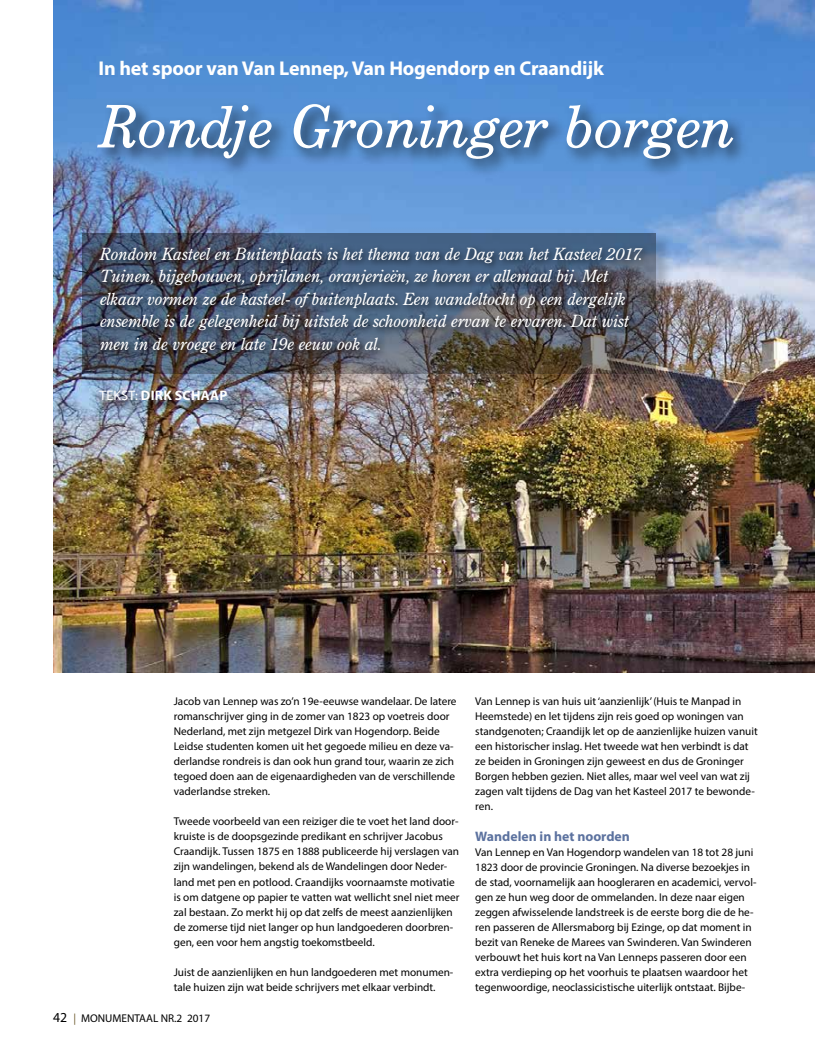
<style>
.page{position:relative;width:815px;height:1053px;background:#fff}
.page>*{position:absolute;margin:0;border:0;box-sizing:border-box;transform-origin:0 0}
.t1{font:italic 60px "Century ATF Schoolbook BQ";letter-spacing:-.01em;color:#fff}
.t2{font:700 20px "Myriad Pro";letter-spacing:-.01em;color:#fff}
.t3{font:italic 17.5px/22.5px "Century ATF Old Style BQ";color:#fff}
.t4{font:700 13.75px "Myriad Pro";color:#5c729f}
.t5{font:700 13.75px "Myriad Pro";letter-spacing:.02em;color:#fff}
.t6{font:11.25px/15px "Myriad Pro";color:#000}
.s1{font-weight:400}
.s2{font-size:13.75px}
.s3{color:#6e5a2e}
</style>
<div class="page">
<img style="left:53px;top:0;width:762px;height:672px">
<div style="left:94px;top:100px;width:657px;height:78px;background:#000;opacity:.75"></div>
<div style="left:85px;top:235px;width:587px;height:154px;background:#000;opacity:.44"></div>
<img style="left:83px;top:233px;width:573px;height:140px">
<div style="left:96px;top:243px;width:555px;height:119px;background:#000;opacity:.75"></div>
<div style="left:102px;top:392px;width:140px;height:23px;background:#000;opacity:.75"></div>
<h2 class="t2" style="left:98px;top:55px;width:507px">In het spoor van Van Lennep, Van Hogendorp en Craandijk</h2>
<h1 class="t1" style="left:97px;top:92px;width:637px">Rondje Groninger borgen</h1>
<p class="t3" style="left:99px;top:243px;width:544px">Rondom Kasteel en Buitenplaats is het thema van de Dag van het Kasteel 2017.<br>Tuinen, bijgebouwen, oprijlanen, oranjerieën, ze horen er allemaal bij. Met elkaar vormen ze de kasteel- of buitenplaats. Een wandeltocht op een dergelijk ensemble is de gelegenheid bij uitstek de schoonheid ervan te ervaren. Dat wist men in de vroege en late 19e eeuw ook al.</p>
<p class="t5" style="left:100px;top:386px;width:129px"><span class="s1">TEKST:</span> DIRK SCHAAP</p>
<p class="t6" style="left:174px;top:694px;width:284px">Jacob van Lennep was zo’n 19e-eeuwse wandelaar. De latere romanschrijver ging in de zomer van 1823 op voetreis door Nederland, met zijn metgezel Dirk van Hogendorp. Beide Leidse studenten komen uit het gegoede milieu en deze va&shy;derlandse rondreis is dan ook hun grand tour, waarin ze zich tegoed doen aan de eigenaardigheden van de verschillende vaderlandse streken.</p>
<p class="t6" style="left:174px;top:814px;width:287px">Tweede voorbeeld van een reiziger die te voet het land door&shy;kruiste is de doopsgezinde predikant en schrijver Jacobus Craandijk. Tussen 1875 en 1888 publiceerde hij verslagen van zijn wandelingen, bekend als de Wandelingen door Neder&shy;land met pen en potlood. Craandijks voornaamste motivatie is om datgene op papier te vatten wat wellicht snel niet meer zal bestaan. Zo merkt hij op dat zelfs de meest aanzienlijken de zomerse tijd niet langer op hun landgoederen doorbren&shy;gen, een voor hem angstig toekomstbeeld.</p>
<p class="t6" style="left:174px;top:964px;width:281px">Juist de aanzienlijken en hun landgoederen met monumen&shy;tale huizen zijn wat beide schrijvers met elkaar verbindt.</p>
<p class="t6" style="left:53px;top:1010px;width:159px"><span class="s2">42</span> <span class="s3">|</span> MONUMENTAAL NR.2 2017</p>
<p class="t6" style="left:475px;top:694px;width:284px">Van Lennep is van huis uit ‘aanzienlijk’ (Huis te Manpad in Heemstede) en let tijdens zijn reis goed op woningen van standgenoten; Craandijk let op de aanzienlijke huizen vanuit een historischer inslag. Het tweede wat hen verbindt is dat ze beiden in Groningen zijn geweest en dus de Groninger Borgen hebben gezien. Niet alles, maar wel veel van wat zij zagen valt tijdens de Dag van het Kasteel 2017 te bewonde&shy;ren.</p>
<p class="t4" style="left:475px;top:826px;width:156px">Wandelen in het noorden</p>
<p class="t6" style="left:475px;top:844px;width:283px">Van Lennep en Van Hogendorp wandelen van 18 tot 28 juni 1823 door de provincie Groningen. Na diverse bezoekjes in de stad, voornamelijk aan hoogleraren en academici, vervol&shy;gen ze hun weg door de ommelanden. In deze naar eigen zeggen afwisselende landstreek is de eerste borg die de he&shy;ren passeren de Allersmaborg bij Ezinge, op dat moment in bezit van Reneke de Marees van Swinderen. Van Swinderen verbouwt het huis kort na Van Lenneps passeren door een extra verdieping op het voorhuis te plaatsen waardoor het tegenwoordige, neoclassicistische uiterlijk ontstaat. Bijbe-</p>
</div>
